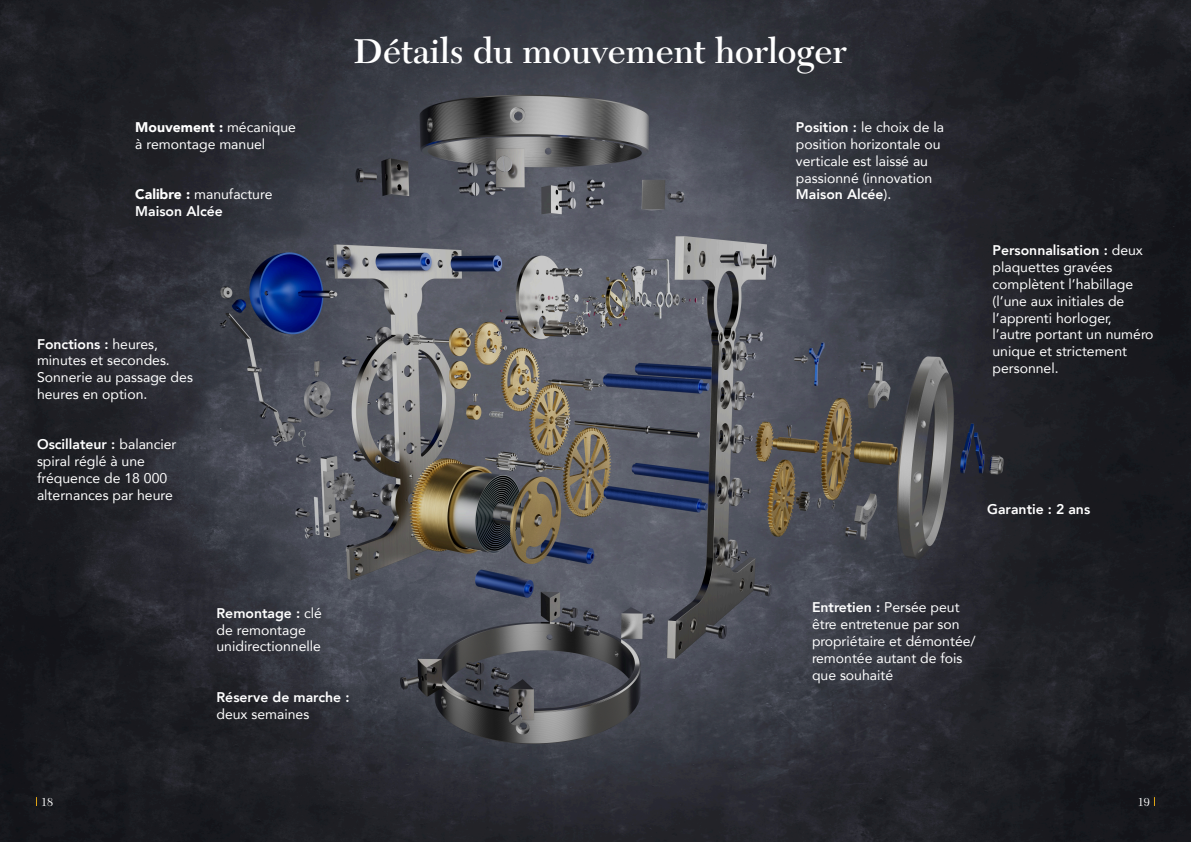
<style>
.page{position:relative;width:1191px;height:842px;background:#fff}
.page>*{position:absolute;margin:0;border:0;box-sizing:border-box;transform-origin:0 0}
.t1{font:600 36px "New Caledonia LT Std";color:#fff}
.t2{font:14px/16.8px "Avenir";color:#fff}
.t3{font:800 14px "Avenir";color:#fff}
.t4{font:12px "New Caledonia LT Std";color:#fff}
.s1{font-weight:900}
.s2{font-weight:800}
</style>
<div class="page">
<img style="left:0;top:0;width:1191px;height:842px">
<p class="t2" style="left:135px;top:118px;width:162px"><span class="s1">Mouvement :</span> mécanique à remontage manuel</p>
<p class="t2" style="left:135px;top:186px;width:139px"><span class="s1">Calibre :</span> manufacture<br><span class="s2">Maison Alcée</span></p>
<p class="t2" style="left:37px;top:335px;width:157px"><span class="s2">Fonctions :</span> heures, minutes et secondes.<br>Sonnerie au passage des heures en option.</p>
<p class="t2" style="left:37px;top:436px;width:141px"><span class="s2">Oscillateur :</span> balancier spiral réglé à une fréquence de 18 000 alternances par heure</p>
<h1 class="t1" style="left:353px;top:30px;width:495px">Détails du mouvement horloger</h1>
<p class="t2" style="left:796px;top:118px;width:150px"><span class="s2">Position :</span> le choix de la position horizontale ou verticale est laissé au passionné (innovation<br><span class="s2">Maison Alcée</span>).</p>
<p class="t2" style="left:992px;top:243px;width:162px"><span class="s2">Personnalisation :</span> deux plaquettes gravées complètent l’habillage (l’une aux initiales de l’apprenti horloger, l’autre portant un numéro unique et strictement personnel.</p>
<p class="t3" style="left:987px;top:500px;width:104px">Garantie : 2 ans</p>
<p class="t2" style="left:216px;top:604px;width:107px"><span class="s2">Remontage :</span> clé de remontage unidirectionnelle</p>
<p class="t3" style="left:216px;top:686px;width:134px">Réserve de marche :</p>
<p class="t2" style="left:216px;top:705px;width:94px">deux semaines</p>
<p class="t2" style="left:812px;top:600px;width:165px"><span class="s2">Entretien :</span> Persée peut être entretenue par son propriétaire et démontée/ remontée autant de fois que souhaité</p>
<p class="t4" style="left:41px;top:795px;width:13px">18</p>
<p class="t4" style="left:1137px;top:795px;width:13px">19</p>
</div>
